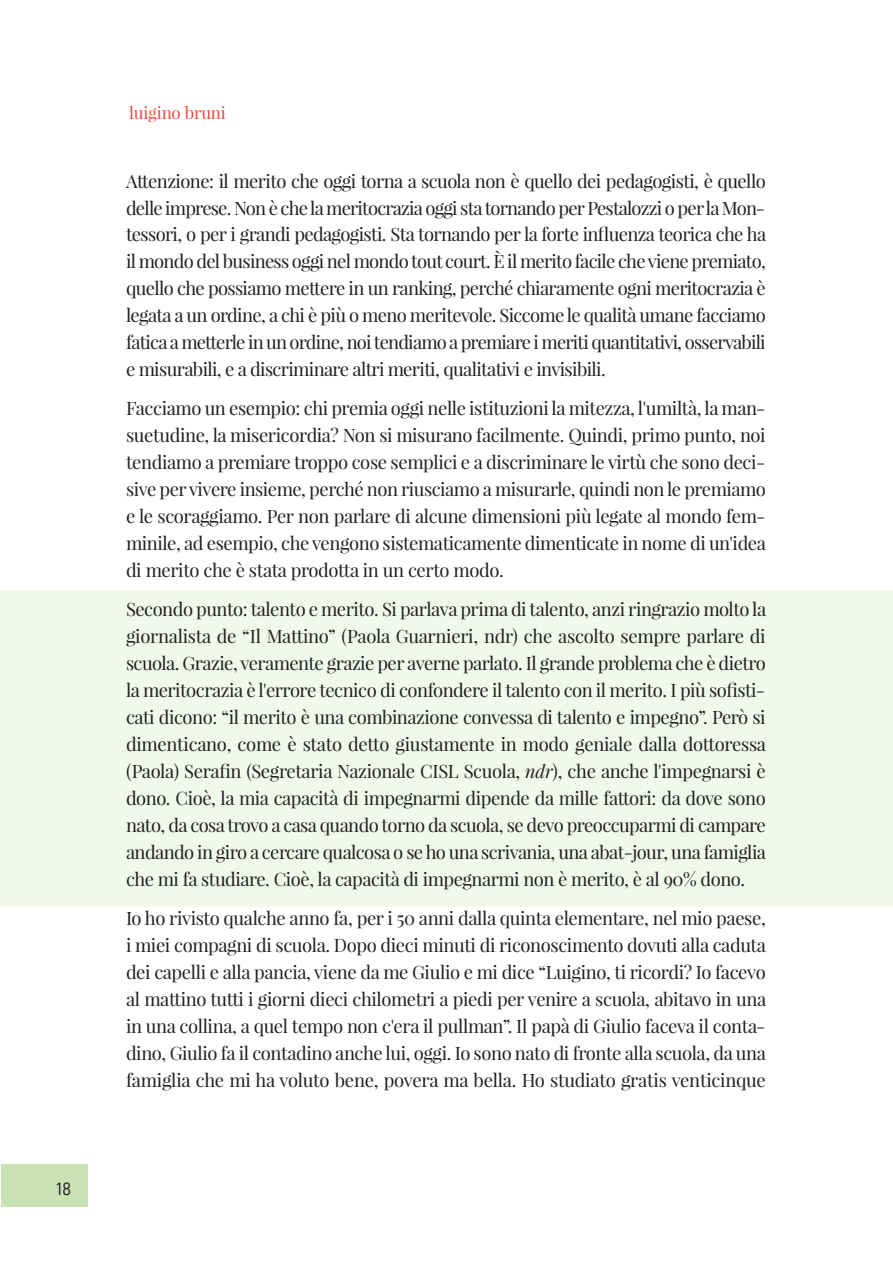
<style>
.page{position:relative;width:893px;height:1263px;background:#fff}
.page>*{position:absolute;margin:0;border:0;box-sizing:border-box;transform-origin:0 0}
.t1{font:18px/27px "Playfair Display";letter-spacing:-.025em;color:#231f20;text-align:justify}
.t2{font:18px "D DIN";color:#231f20}
.t3{font:16.5px "Playfair Display";letter-spacing:-.015em;color:#ef4b3d}
.s1{font-style:italic}
</style>
<div class="page">
<div style="left:0;top:590px;width:892px;height:316px;background:#f1f8ec"></div>
<div style="left:2px;top:1165px;width:86px;height:42px;background:#c9e3b5"></div>
<p class="t2" style="left:56px;top:1180px;width:17px">18</p>
<p class="t3" style="left:129px;top:106px;width:98px">luigino bruni</p>
<p class="t1" style="left:126px;top:168px;width:642px">Attenzione: il merito che oggi torna a scuola non è quello dei pedagogisti, è quello delle imprese. Non è che la meritocrazia oggi sta tornando per Pestalozzi o per la Mon&shy;tessori, o per i grandi pedagogisti. Sta tornando per la forte influenza teorica che ha il mondo del business oggi nel mondo tout court. È il merito facile che viene premiato, quello che possiamo mettere in un ranking, perché chiaramente ogni meritocrazia è legata a un ordine, a chi è più o meno meritevole. Siccome le qualità umane facciamo fatica a metterle in un ordine, noi tendiamo a premiare i meriti quantitativi, osservabili e misurabili, e a discriminare altri meriti, qualitativi e invisibili.</p>
<p class="t1" style="left:126px;top:396px;width:641px">Facciamo un esempio: chi premia oggi nelle istituzioni la mitezza, l'umiltà, la man&shy;suetudine, la misericordia? Non si misurano facilmente. Quindi, primo punto, noi tendiamo a premiare troppo cose semplici e a discriminare le virtù che sono deci&shy;sive per vivere insieme, perché non riusciamo a misurarle, quindi non le premiamo e le scoraggiamo. Per non parlare di alcune dimensioni più legate al mondo fem&shy;minile, ad esempio, che vengono sistematicamente dimenticate in nome di un'idea di merito che è stata prodotta in un certo modo.</p>
<p class="t1" style="left:126px;top:597px;width:642px">Secondo punto: talento e merito. Si parlava prima di talento, anzi ringrazio molto la giornalista de “Il Mattino” (Paola Guarnieri, ndr) che ascolto sempre parlare di scuola. Grazie, veramente grazie per averne parlato. Il grande problema che è dietro la meritocrazia è l'errore tecnico di confondere il talento con il merito. I più sofisti&shy;cati dicono: “il merito è una combinazione convessa di talento e impegno”. Però si dimenticano, come è stato detto giustamente in modo geniale dalla dottoressa (Paola) Serafin (Segretaria Nazionale CISL Scuola, <span class="s1">ndr</span>), che anche l'impegnarsi è dono. Cioè, la mia capacità di impegnarmi dipende da mille fattori: da dove sono nato, da cosa trovo a casa quando torno da scuola, se devo preoccuparmi di campare andando in giro a cercare qualcosa o se ho una scrivania, una abat-jour, una famiglia che mi fa studiare. Cioè, la capacità di impegnarmi non è merito, è al 90% dono.</p>
<p class="t1" style="left:126px;top:906px;width:642px">Io ho rivisto qualche anno fa, per i 50 anni dalla quinta elementare, nel mio paese, i miei compagni di scuola. Dopo dieci minuti di riconoscimento dovuti alla caduta dei capelli e alla pancia, viene da me Giulio e mi dice “Luigino, ti ricordi? Io facevo al mattino tutti i giorni dieci chilometri a piedi per venire a scuola, abitavo in una in una collina, a quel tempo non c'era il pullman”. Il papà di Giulio faceva il conta&shy;dino, Giulio fa il contadino anche lui, oggi. Io sono nato di fronte alla scuola, da una famiglia che mi ha voluto bene, povera ma bella. Ho studiato gratis venticinque</p>
</div>
